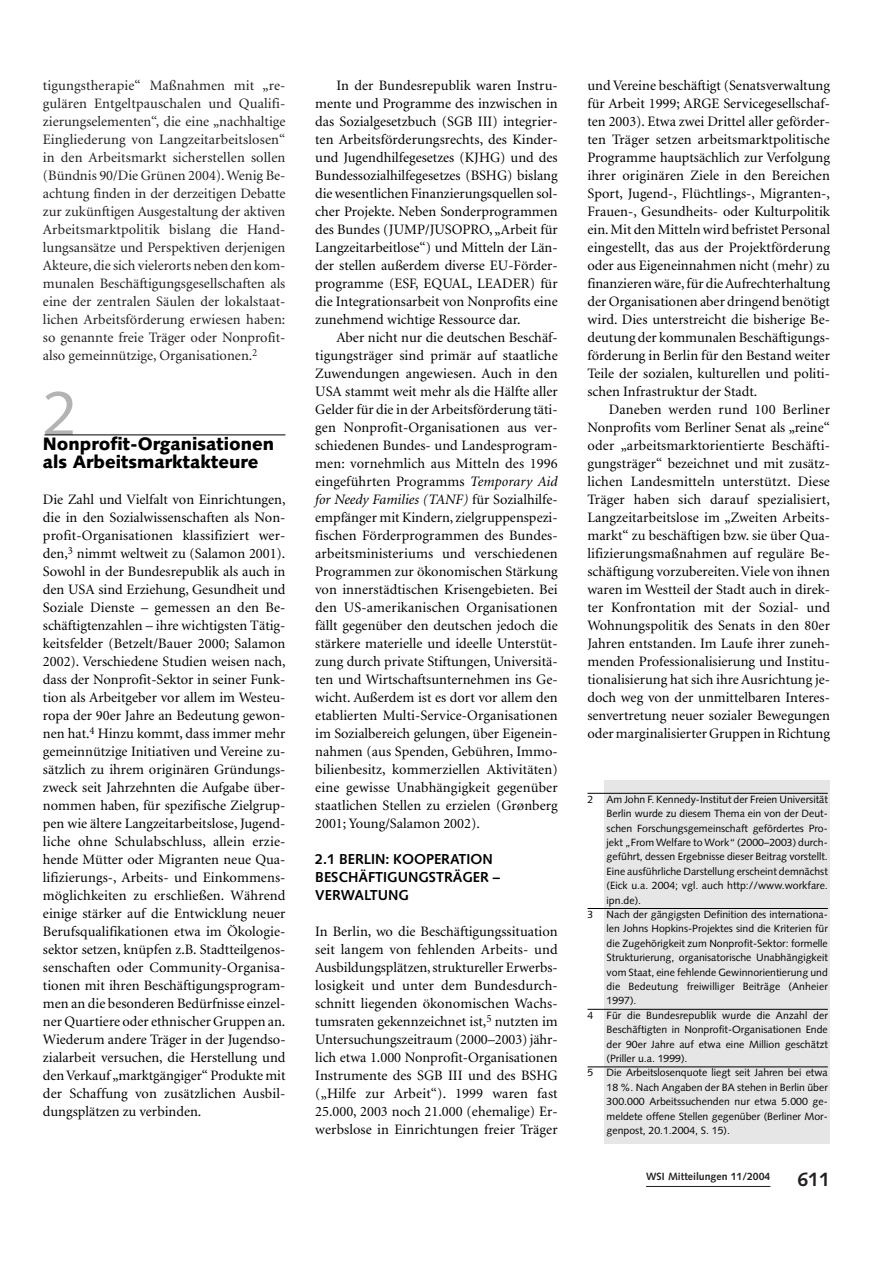
<style>
.page{position:relative;width:893px;height:1263px;background:#fff}
.page>*{position:absolute;margin:0;border:0;box-sizing:border-box;transform-origin:0 0}
.t1{font:63px "Syntax";color:#b3b3b3}
.t2{font:700 19.5px "Syntax";color:#231f20}
.t3{font:900 18px/18px "Syntax";color:#000}
.t4{font:14.4px/18px "Minion";color:#000;text-align:justify}
.t5{font:14.4px/18px "Minion";color:#231f20;text-align:justify}
.t6{font:700 14.4px/18px "Syntax";color:#000}
.t7{font:10.5px/14.4px "Syntax";color:#000;text-align:justify}
.t8{font:700 10.5px "Syntax";color:#231f20}
.s1{font-style:italic}
</style>
<div class="page">
<hr style="left:646px;top:1186px;width:124px;height:1px;background:#231f20">
<hr style="left:44px;top:435px;width:241px;height:1px;background:#000">
<div style="left:604px;top:781px;width:226px;height:363px;background:#e6e6e6"></div>
<hr style="left:587px;top:793px;width:240px;height:1px;background:#000">
<hr style="left:587px;top:908px;width:240px;height:1px;background:#000">
<hr style="left:587px;top:1009px;width:240px;height:1px;background:#000">
<hr style="left:587px;top:1067px;width:240px;height:1px;background:#000">
<p class="t5" style="left:43px;top:78px;width:244px">tigungstherapie“ Maßnahmen mit „re&shy;gulären Entgeltpauschalen und Qualifi&shy;zierungselementen“, die eine „nachhaltige Eingliederung von Langzeitarbeitslosen“ in den Arbeitsmarkt sicherstellen sollen (Bündnis 90/Die Grünen 2004). Wenig Be&shy;achtung finden in der derzeitigen Debatte zur zukünftigen Ausgestaltung der aktiven Arbeitsmarktpolitik bislang die Hand&shy;lungsansätze und Perspektiven derjenigen Akteure, die sich vielerorts neben den kom&shy;munalen Beschäftigungsgesellschaften als eine der zentralen Säulen der lokalstaat&shy;lichen Arbeitsförderung erwiesen haben: so genannte freie Träger oder Nonprofit&shy;also gemeinnützige, Organisationen.<sup>2</sup></p>
<h1 class="t1" style="left:43px;top:388px;width:37px">2</h1>
<p class="t3" style="left:43px;top:437px;width:233px">Nonprofit-Organisationen als Arbeitsmarktakteure</p>
<p class="t4" style="left:43px;top:492px;width:244px">Die Zahl und Vielfalt von Einrichtungen, die in den Sozialwissenschaften als Non&shy;profit-Organisationen klassifiziert wer&shy;den,<sup>3</sup> nimmt weltweit zu (Salamon 2001).<br>Sowohl in der Bundesrepublik als auch in den USA sind Erziehung, Gesundheit und Soziale Dienste – gemessen an den Be&shy;schäftigtenzahlen – ihre wichtigsten Tätig&shy;keitsfelder (Betzelt/Bauer 2000; Salamon 2002). Verschiedene Studien weisen nach, dass der Nonprofit-Sektor in seiner Funk&shy;tion als Arbeitgeber vor allem im Westeu&shy;ropa der 90er Jahre an Bedeutung gewon&shy;nen hat.<sup>4</sup> Hinzu kommt, dass immer mehr gemeinnützige Initiativen und Vereine zu&shy;sätzlich zu ihrem originären Gründungs&shy;zweck seit Jahrzehnten die Aufgabe über&shy;nommen haben, für spezifische Zielgrup&shy;pen wie ältere Langzeitarbeitslose, Jugend&shy;liche ohne Schulabschluss, allein erzie&shy;hende Mütter oder Migranten neue Qua&shy;lifizierungs-, Arbeits- und Einkommens&shy;möglichkeiten zu erschließen. Während einige stärker auf die Entwicklung neuer Berufsqualifikationen etwa im Ökologie&shy;sektor setzen, knüpfen z.B. Stadtteilgenos&shy;senschaften oder Community-Organisa&shy;tionen mit ihren Beschäftigungsprogram&shy;men an die besonderen Bedürfnisse einzel&shy;ner Quartiere oder ethnischer Gruppen an.<br>Wiederum andere Träger in der Jugendso&shy;zialarbeit versuchen, die Herstellung und den Verkauf „marktgängiger“ Produkte mit der Schaffung von zusätzlichen Ausbil&shy;dungsplätzen zu verbinden.</p>
<p class="t4" style="left:315px;top:78px;width:244px;text-indent:21px">In der Bundesrepublik waren Instru&shy;mente und Programme des inzwischen in das Sozialgesetzbuch (SGB III) integrier&shy;ten Arbeitsförderungsrechts, des Kinder&shy;und Jugendhilfegesetzes (KJHG) und des Bundessozialhilfegesetzes (BSHG) bislang die wesentlichen Finanzierungsquellen sol&shy;cher Projekte. Neben Sonderprogrammen des Bundes (JUMP/JUSOPRO, „Arbeit für Langzeitarbeitlose“) und Mitteln der Län&shy;der stellen außerdem diverse EU-Förder&shy;programme (ESF, EQUAL, LEADER) für die Integrationsarbeit von Nonprofits eine zunehmend wichtige Ressource dar.</p>
<p class="t4" style="left:315px;top:330px;width:244px;text-indent:21px">Aber nicht nur die deutschen Beschäf&shy;tigungsträger sind primär auf staatliche Zuwendungen angewiesen. Auch in den USA stammt weit mehr als die Hälfte aller Gelder für die in der Arbeitsförderung täti&shy;gen Nonprofit-Organisationen aus ver&shy;schiedenen Bundes- und Landesprogram&shy;men: vornehmlich aus Mitteln des 1996 eingeführten Programms <span class="s1">Temporary Aid for Needy Families (TANF)</span> für Sozialhilfe&shy;empfänger mit Kindern, zielgruppenspezi&shy;fischen Förderprogrammen des Bundes&shy;arbeitsministeriums und verschiedenen Programmen zur ökonomischen Stärkung von innerstädtischen Krisengebieten. Bei den US-amerikanischen Organisationen fällt gegenüber den deutschen jedoch die stärkere materielle und ideelle Unterstüt&shy;zung durch private Stiftungen, Universitä&shy;ten und Wirtschaftsunternehmen ins Ge&shy;wicht. Außerdem ist es dort vor allem den etablierten Multi-Service-Organisationen im Sozialbereich gelungen, über Eigenein&shy;nahmen (aus Spenden, Gebühren, Immo&shy;bilienbesitz, kommerziellen Aktivitäten) eine gewisse Unabhängigkeit gegenüber staatlichen Stellen zu erzielen (Grønberg 2001; Young/Salamon 2002).</p>
<p class="t6" style="left:315px;top:851px;width:186px">2.1 BERLIN: KOOPERATION<br>BESCHÄFTIGUNGSTRÄGER –<br>VERWALTUNG</p>
<p class="t4" style="left:315px;top:924px;width:244px">In Berlin, wo die Beschäftigungssituation seit langem von fehlenden Arbeits- und Ausbildungsplätzen, struktureller Erwerbs&shy;losigkeit und unter dem Bundesdurch&shy;schnitt liegenden ökonomischen Wachs&shy;tumsraten gekennzeichnet ist,<sup>5</sup> nutzten im Untersuchungszeitraum (2000–2003) jähr&shy;lich etwa 1.000 Nonprofit-Organisationen Instrumente des SGB III und des BSHG („Hilfe zur Arbeit“). 1999 waren fast 25.000, 2003 noch 21.000 (ehemalige) Er&shy;werbslose in Einrichtungen freier Träger</p>
<p class="t4" style="left:587px;top:78px;width:244px">und Vereine beschäftigt (Senatsverwaltung für Arbeit 1999; ARGE Servicegesellschaf&shy;ten 2003). Etwa zwei Drittel aller geförder&shy;ten Träger setzen arbeitsmarktpolitische Programme hauptsächlich zur Verfolgung ihrer originären Ziele in den Bereichen Sport, Jugend-, Flüchtlings-, Migranten-, Frauen-, Gesundheits- oder Kulturpolitik ein. Mit den Mitteln wird befristet Personal eingestellt, das aus der Projektförderung oder aus Eigeneinnahmen nicht (mehr) zu finanzieren wäre, für die Aufrechterhaltung der Organisationen aber dringend benötigt wird. Dies unterstreicht die bisherige Be&shy;deutung der kommunalen Beschäftigungs&shy;förderung in Berlin für den Bestand weiter Teile der sozialen, kulturellen und politi&shy;schen Infrastruktur der Stadt.</p>
<p class="t4" style="left:587px;top:402px;width:244px;text-indent:21px">Daneben werden rund 100 Berliner Nonprofits vom Berliner Senat als „reine“ oder „arbeitsmarktorientierte Beschäfti&shy;gungsträger“ bezeichnet und mit zusätz&shy;lichen Landesmitteln unterstützt. Diese Träger haben sich darauf spezialisiert, Langzeitarbeitslose im „Zweiten Arbeits&shy;markt“ zu beschäftigen bzw. sie über Qua&shy;lifizierungsmaßnahmen auf reguläre Be&shy;schäftigung vorzubereiten. Viele von ihnen waren im Westteil der Stadt auch in direk&shy;ter Konfrontation mit der Sozial- und Wohnungspolitik des Senats in den 80er Jahren entstanden. Im Laufe ihrer zuneh&shy;menden Professionalisierung und Institu&shy;tionalisierung hat sich ihre Ausrichtung je&shy;doch weg von der unmittelbaren Interes&shy;senvertretung neuer sozialer Bewegungen oder marginalisierter Gruppen in Richtung</p>
<p class="t7" style="left:587px;top:793px;width:7px">2</p>
<p class="t7" style="left:606px;top:793px;width:223px">Am John F. Kennedy-Institut der Freien Universität Berlin wurde zu diesem Thema ein von der Deut&shy;schen Forschungsgemeinschaft gefördertes Pro&shy;jekt „From Welfare to Work“ (2000–2003) durch&shy;geführt, dessen Ergebnisse dieser Beitrag vorstellt.<br>Eine ausführliche Darstellung erscheint demnächst (Eick u.a. 2004; vgl. auch http://www.workfare. ipn.de).</p>
<p class="t7" style="left:587px;top:908px;width:7px">3</p>
<p class="t7" style="left:606px;top:908px;width:223px">Nach der gängigsten Definition des internationa&shy;len Johns Hopkins-Projektes sind die Kriterien für die Zugehörigkeit zum Nonprofit-Sektor: formelle Strukturierung, organisatorische Unabhängigkeit vom Staat, eine fehlende Gewinnorientierung und die Bedeutung freiwilliger Beiträge (Anheier 1997).</p>
<p class="t7" style="left:587px;top:1009px;width:7px">4</p>
<p class="t7" style="left:606px;top:1009px;width:223px">Für die Bundesrepublik wurde die Anzahl der Beschäftigten in Nonprofit-Organisationen Ende der 90er Jahre auf etwa eine Million geschätzt (Priller u.a. 1999).</p>
<p class="t7" style="left:587px;top:1067px;width:7px">5</p>
<p class="t7" style="left:606px;top:1067px;width:223px">Die Arbeitslosenquote liegt seit Jahren bei etwa 18 %. Nach Angaben der BA stehen in Berlin über 300.000 Arbeitssuchenden nur etwa 5.000 ge&shy;meldete offene Stellen gegenüber (Berliner Mor&shy;genpost, 20.1.2004, S. 15).</p>
<p class="t8" style="left:646px;top:1172px;width:126px">WSI Mitteilungen 11/2004</p>
<h2 class="t2" style="left:797px;top:1172px;width:34px">611</h2>
</div>
